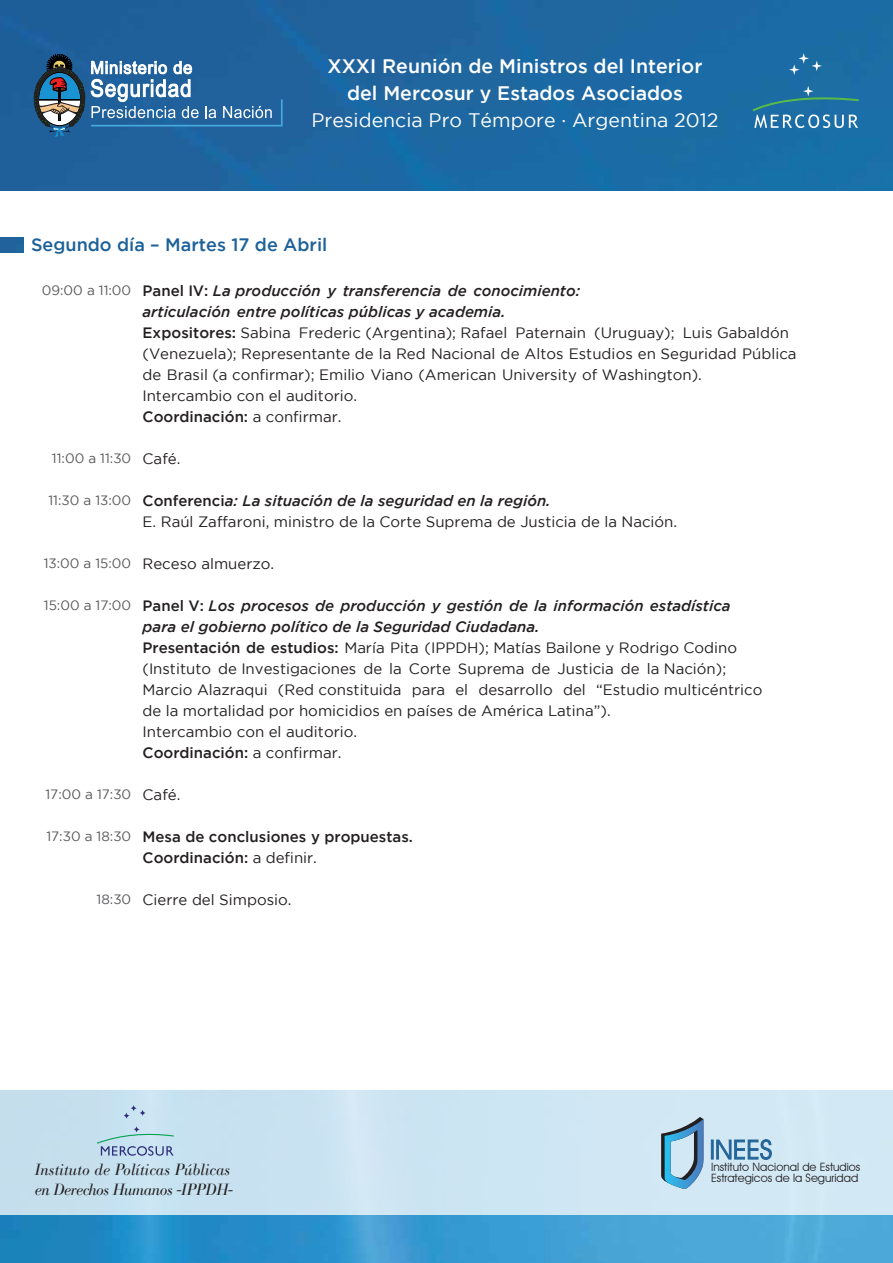
<style>
.page{position:relative;width:893px;height:1263px;background:#fff}
.page>*{position:absolute;margin:0;border:0;box-sizing:border-box;transform-origin:0 0}
.t1{font:500 19.5px/27px "Gotham";color:#fff;text-align:center}
.t2{font:19.5px "Gotham";color:#fff}
.t3{font:500 18px "Gotham";color:#1c6199}
.t4{font:16.05px/19.4px "Bodoni BE Light Italic Os F";letter-spacing:.01em;color:#231f20}
.t5{font:15px/21px "Gotham";color:#231f20}
.t6{font:500 15px/21px "Gotham";color:#231f20}
.t7{font:13.5px "Gotham";color:#58595b}
.t8{font:11.55px/10.5px "Avant Garde IT Cby BT";color:#231f20}
.s1{font-weight:500}
.s2{font-weight:500;font-style:italic}
.s3{font-weight:400}
</style>
<div class="page">
<img style="left:0;top:0;width:893px;height:190px">
<img style="left:0;top:237px;width:23px;height:15px">
<img style="left:0;top:1215px;width:893px;height:48px">
<div style="left:0;top:1091px;width:893px;height:124px;background:#cde5f3"></div>
<svg style="left:97px;top:1133px;width:77px;height:23px"></svg>
<svg style="left:131px;top:1104px;width:6px;height:7px"></svg>
<svg style="left:139px;top:1109px;width:7px;height:7px"></svg>
<svg style="left:123px;top:1112px;width:7px;height:7px"></svg>
<svg style="left:133px;top:1126px;width:7px;height:7px"></svg>
<svg style="left:661px;top:1117px;width:42px;height:72px"></svg>
<div style="left:711px;top:1139px;width:3px;height:20px;background:#24659a;border:1px solid #24659a"></div>
<svg style="left:716px;top:1139px;width:56px;height:21px"></svg>
<svg style="left:752px;top:86px;width:107px;height:42px;background:#357fa9"></svg>
<svg style="left:789px;top:53px;width:33px;height:22px"></svg>
<svg style="left:34px;top:47px;width:249px;height:92px;background:#3b71a0"></svg>
<h1 class="t1" style="left:327px;top:53px;width:376px">XXXI Reunión de Ministros del Interior del Mercosur y Estados Asociados</h1>
<h1 class="t2" style="left:311px;top:110px;width:409px">Presidencia Pro Témpore · Argentina 2012</h1>
<p class="t3" style="left:31px;top:234px;width:298px">Segundo día – Martes 17 de Abril</p>
<p class="t5" style="left:143px;top:280px;width:655px"><span class="s1">Panel IV:</span> <span class="s2">La producción y transferencia de conocimiento:<br>articulación entre políticas públicas y academia.<br></span><span class="s1">Expositores:</span> Sabina Frederic (Argentina); Rafael Paternain (Uruguay); Luis Gabaldón (Venezuela); Representante de la Red Nacional de Altos Estudios en Seguridad Pública de Brasil (a confirmar); Emilio Viano (American University of Washington).<br>Intercambio con el auditorio.<br><span class="s1">Coordinación:</span> a confirmar.</p>
<p class="t5" style="left:143px;top:448px;width:39px">Café.</p>
<p class="t5" style="left:143px;top:490px;width:536px"><span class="s1">Conferenci</span><span class="s2">a: La situación de la seguridad en la región.<br></span>E. Raúl Zaffaroni, ministro de la Corte Suprema de Justicia de la Nación.</p>
<p class="t5" style="left:143px;top:553px;width:133px">Receso almuerzo.</p>
<p class="t5" style="left:143px;top:595px;width:621px"><span class="s1">Panel V:</span> <span class="s2">Los procesos de producción y gestión de la información estadística para el gobierno político de la Seguridad Ciudadana.<br></span><span class="s1">Presentación de estudios:</span> María Pita (IPPDH); Matías Bailone y Rodrigo Codino (Instituto de Investigaciones de la Corte Suprema de Justicia de la Nación); Marcio Alazraqui (Red constituida para el desarrollo del “Estudio multicéntrico de la mortalidad por homicidios en países de América Latina”).<br>Intercambio con el auditorio.<br><span class="s1">Coordinación:</span> a confirmar.</p>
<p class="t5" style="left:143px;top:784px;width:39px">Café.</p>
<p class="t6" style="left:143px;top:826px;width:272px">Mesa de conclusiones y propuestas.<br>Coordinación: <span class="s3">a definir.</span></p>
<p class="t5" style="left:143px;top:889px;width:150px">Cierre del Simposio.</p>
<p class="t7" style="left:42px;top:283px;width:91px">09:00 a 11:00</p>
<p class="t7" style="left:52px;top:451px;width:81px">11:00 a 11:30</p>
<p class="t7" style="left:48px;top:493px;width:84px">11:30 a 13:00</p>
<p class="t7" style="left:44px;top:556px;width:89px">13:00 a 15:00</p>
<p class="t7" style="left:44px;top:598px;width:89px">15:00 a 17:00</p>
<p class="t7" style="left:45px;top:787px;width:87px">17:00 a 17:30</p>
<p class="t7" style="left:46px;top:829px;width:86px">17:30 a 18:30</p>
<p class="t7" style="left:97px;top:892px;width:36px">18:30</p>
<p class="t4" style="left:35px;top:1161px;width:199px">Instituto de Políticas Públicas en Derechos Humanos -IPPDH-</p>
<p class="t8" style="left:711px;top:1162px;width:151px">Instituto Nacional de Estudios<br>Estrategicos de la Seguridad</p>
</div>
